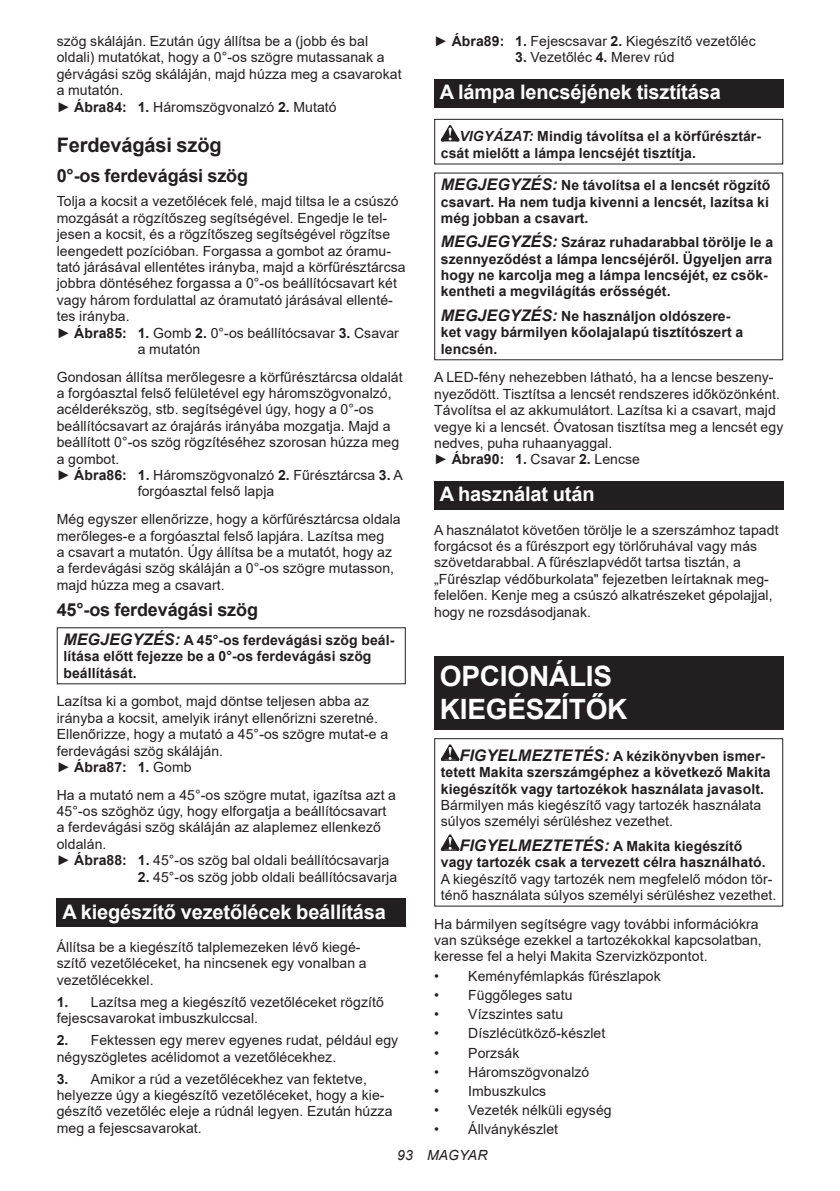
<style>
.page{position:relative;width:840px;height:1191px;background:#fff}
.page>*{position:absolute;margin:0;border:0;box-sizing:border-box;transform-origin:0 0}
.t1{font:700 28px/32.8px "Arial";letter-spacing:-.01em;color:#fff}
.t2{font:700 20px "Arial";letter-spacing:-.01em;color:#fff}
.t3{font:700 20px "Arial";letter-spacing:-.01em;color:#231f20}
.t4{font:700 18px "Arial";letter-spacing:-.01em;color:#231f20}
.t5{font:14px/16.4px "Arial";letter-spacing:.005em;color:#231f20}
.t6{font:700 14px/16.4px "Arial";letter-spacing:.005em;color:#231f20}
.t7{font:italic 14px "Arial";letter-spacing:.005em;color:#231f20}
.s1{font-weight:700}
.s2{font-style:italic;font-size:16px}
.s3{font-style:italic}
</style>
<div class="page">
<div style="left:57px;top:898px;width:348px;height:29px;background:#231f20"></div>
<div style="left:434px;top:79px;width:348px;height:29px;background:#231f20"></div>
<svg style="left:440px;top:125px;width:19px;height:16px"></svg>
<div style="left:434px;top:119px;width:348px;height:45px;border:1px solid #231f20"></div>
<div style="left:434px;top:481px;width:348px;height:29px;background:#231f20"></div>
<div style="left:434px;top:656px;width:348px;height:74px;background:#231f20"></div>
<svg style="left:440px;top:744px;width:19px;height:17px"></svg>
<svg style="left:440px;top:834px;width:19px;height:16px"></svg>
<div style="left:434px;top:738px;width:348px;height:168px;border:1px solid #231f20"></div>
<p class="t5" style="left:57px;top:33px;width:346px">szög skáláján. Ezután úgy állítsa be a (jobb és bal oldali) mutatókat, hogy a 0°-os szögre mutassanak a gérvágási szög skáláján, majd húzza meg a csavarokat a mutatón.<br>► <span class="s1">Ábra84: 1.</span> Háromszögvonalzó <span class="s1">2.</span> Mutató</p>
<h2 class="t3" style="left:57px;top:131px;width:166px">Ferdevágási szög</h2>
<p class="t4" style="left:57px;top:163px;width:193px">0°-os ferdevágási szög</p>
<p class="t5" style="left:57px;top:193px;width:343px">Tolja a kocsit a vezetőlécek felé, majd tiltsa le a csúszó</p>
<p class="t5" style="left:57px;top:210px;width:332px">mozgását a rögzítőszeg segítségével. Engedje le tel-</p>
<p class="t5" style="left:57px;top:226px;width:335px">jesen a kocsit, és a rögzítőszeg segítségével rögzítse</p>
<p class="t5" style="left:57px;top:242px;width:335px">leengedett pozícióban. Forgassa a gombot az óramu-</p>
<p class="t5" style="left:57px;top:259px;width:350px">tató járásával ellentétes irányba, majd a körfűrésztárcsa</p>
<p class="t5" style="left:57px;top:275px;width:341px">jobbra döntéséhez forgassa a 0°-os beállítócsavart két</p>
<p class="t5" style="left:57px;top:291px;width:337px">vagy három fordulattal az óramutató járásával ellenté-</p>
<p class="t5" style="left:57px;top:308px;width:74px">tes irányba.</p>
<p class="t5" style="left:57px;top:324px;width:343px">► <span class="s1">Ábra85: 1.</span> Gomb <span class="s1">2.</span> 0°-os beállítócsavar <span class="s1">3.</span> Csavar</p>
<p class="t5" style="left:138px;top:341px;width:64px">a mutatón</p>
<p class="t5" style="left:57px;top:368px;width:347px">Gondosan állítsa merőlegesre a körfűrésztárcsa oldalát</p>
<p class="t5" style="left:57px;top:385px;width:336px">a forgóasztal felső felületével egy háromszögvonalzó,</p>
<p class="t5" style="left:57px;top:401px;width:318px">acélderékszög, stb. segítségével úgy, hogy a 0°-os</p>
<p class="t5" style="left:57px;top:417px;width:335px">beállítócsavart az órajárás irányába mozgatja. Majd a</p>
<p class="t5" style="left:57px;top:434px;width:344px">beállított 0°-os szög rögzítéséhez szorosan húzza meg</p>
<p class="t5" style="left:57px;top:450px;width:64px">a gombot.</p>
<p class="t5" style="left:57px;top:467px;width:347px">► <span class="s1">Ábra86: 1.</span> Háromszögvonalzó <span class="s1">2.</span> Fűrésztárcsa <span class="s1">3.</span> A</p>
<p class="t5" style="left:138px;top:483px;width:138px">forgóasztal felső lapja</p>
<p class="t5" style="left:57px;top:511px;width:345px">Még egyszer ellenőrizze, hogy a körfűrésztárcsa oldala merőleges-e a forgóasztal felső lapjára. Lazítsa meg<br>a csavart a mutatón. Úgy állítsa be a mutatót, hogy az a ferdevágási szög skáláján a 0°-os szögre mutasson, majd húzza meg a csavart.</p>
<p class="t4" style="left:57px;top:597px;width:203px">45°-os ferdevágási szög</p>
<p class="t6" style="left:63px;top:632px;width:332px"><span class="s2">MEGJEGYZÉS:</span> A 45°-os ferdevágási szög beál&shy;lítása előtt fejezze be a 0°-os ferdevágási szög beállítását.</p>
<p class="t5" style="left:57px;top:693px;width:333px">Lazítsa ki a gombot, majd döntse teljesen abba az irányba a kocsit, amelyik irányt ellenőrizni szeretné.<br>Ellenőrizze, hogy a mutató a 45°-os szögre mutat-e a ferdevágási szög skáláján.<br>► <span class="s1">Ábra87: 1.</span> Gomb</p>
<p class="t5" style="left:57px;top:786px;width:340px">Ha a mutató nem a 45°-os szögre mutat, igazítsa azt a 45°-os szöghöz úgy, hogy elforgatja a beállítócsavart a ferdevágási szög skáláján az alaplemez ellenkező oldalán.<br>► <span class="s1">Ábra88: 1.</span> 45°-os szög bal oldali beállítócsavarja</p>
<p class="t5" style="left:138px;top:868px;width:261px"><span class="s1">2.</span> 45°-os szög jobb oldali beállítócsavarja</p>
<h2 class="t2" style="left:62px;top:897px;width:325px">A kiegészítő vezetőlécek beállítása</h2>
<p class="t5" style="left:57px;top:938px;width:311px">Állítsa be a kiegészítő talplemezeken lévő kiegé&shy;szítő vezetőléceket, ha nincsenek egy vonalban a vezetőlécekkel.</p>
<p class="t5" style="left:57px;top:993px;width:328px"><span class="s1">1.</span> Lazítsa meg a kiegészítő vezetőléceket rögzítő fejescsavarokat imbuszkulccsal.</p>
<p class="t5" style="left:57px;top:1032px;width:343px"><span class="s1">2.</span> Fektessen egy merev egyenes rudat, például egy négyszögletes acélidomot a vezetőlécekhez.</p>
<p class="t5" style="left:57px;top:1070px;width:337px"><span class="s1">3.</span> Amikor a rúd a vezetőlécekhez van fektetve, helyezze úgy a kiegészítő vezetőléceket, hogy a kie&shy;gészítő vezetőléc eleje a rúdnál legyen. Ezután húzza meg a fejescsavarokat.</p>
<p class="t5" style="left:434px;top:33px;width:323px">► <span class="s1">Ábra89: 1.</span> Fejescsavar <span class="s1">2.</span> Kiegészítő vezetőléc</p>
<p class="t5" style="left:515px;top:49px;width:161px"><span class="s1">3.</span> Vezetőléc <span class="s1">4.</span> Merev rúd</p>
<h2 class="t2" style="left:439px;top:78px;width:282px">A lámpa lencséjének tisztítása</h2>
<p class="t6" style="left:440px;top:128px;width:321px;text-indent:19px"><span class="s3">VIGYÁZAT:</span> Mindig távolítsa el a körfűrésztár&shy;csát mielőtt a lámpa lencséjét tisztítja.</p>
<p class="t6" style="left:440px;top:177px;width:331px;text-align:justify"><span class="s2">MEGJEGYZÉS:</span> Ne távolítsa el a lencsét rögzítő csavart. Ha nem tudja kivenni a lencsét, lazítsa ki még jobban a csavart.</p>
<p class="t6" style="left:440px;top:234px;width:333px"><span class="s2">MEGJEGYZÉS:</span> Száraz ruhadarabbal törölje le a szennyeződést a lámpa lencséjéről. Ügyeljen arra hogy ne karcolja meg a lámpa lencséjét, ez csök&shy;kentheti a megvilágítás erősségét.</p>
<p class="t6" style="left:440px;top:308px;width:303px"><span class="s2">MEGJEGYZÉS:</span> Ne használjon oldószere&shy;ket vagy bármilyen kőolajalapú tisztítószert a lencsén.</p>
<p class="t5" style="left:434px;top:369px;width:350px">A LED-fény nehezebben látható, ha a lencse beszen - nyeződött. Tisztítsa a lencsét rendszeres időközönként.<br>Távolítsa el az akkumulátort. Lazítsa ki a csavart, majd vegye ki a lencsét. Óvatosan tisztítsa meg a lencsét egy nedves, puha ruhaanyaggal.<br>► <span class="s1">Ábra90: 1.</span> Csavar <span class="s1">2.</span> Lencse</p>
<h2 class="t2" style="left:439px;top:480px;width:156px">A használat után</h2>
<p class="t5" style="left:434px;top:521px;width:345px">A használatot követően törölje le a szerszámhoz tapadt forgácsot és a fűrészport egy törlőruhával vagy más szövetdarabbal. A fűrészlapvédőt tartsa tisztán, a „Fűrészlap védőburkolata" fejezetben leírtaknak meg&shy;felelően. Kenje meg a csúszó alkatrészeket gépolajjal, hogy ne rozsdásodjanak.</p>
<h1 class="t1" style="left:439px;top:660px;width:189px">OPCIONÁLIS<br>KIEGÉSZÍTŐK</h1>
<p class="t6" style="left:440px;top:748px;width:331px;text-indent:19px"><span class="s2">FIGYELMEZTETÉS:</span> A kézikönyvben ismer&shy;tetett Makita szerszámgéphez a következő Makita kiegészítők vagy tartozékok használata javasolt.</p>
<p class="t5" style="left:440px;top:796px;width:322px">Bármilyen más kiegészítő vagy tartozék használata súlyos személyi sérüléshez vezethet.</p>
<p class="t6" style="left:440px;top:838px;width:326px;text-align:center"><span class="s2">FIGYELMEZTETÉS:</span> A Makita kiegészítő<br>vagy tartozék csak a tervezett célra használható.</p>
<p class="t5" style="left:440px;top:870px;width:337px">A kiegészítő vagy tartozék nem megfelelő módon tör&shy;ténő használata súlyos személyi sérüléshez vezethet.</p>
<p class="t5" style="left:434px;top:915px;width:329px">Ha bármilyen segítségre vagy további információkra van szüksége ezekkel a tartozékokkal kapcsolatban, keresse fel a helyi Makita Szervizközpontot.</p>
<p class="t5" style="left:434px;top:967px;width:228px">• Keményfémlapkás fűrészlapok</p>
<p class="t5" style="left:434px;top:986px;width:140px">• Függőleges satu</p>
<p class="t5" style="left:434px;top:1006px;width:130px">• Vízszintes satu</p>
<p class="t5" style="left:434px;top:1025px;width:173px">• Díszlécütköző-készlet</p>
<p class="t5" style="left:434px;top:1044px;width:87px">• Porzsák</p>
<p class="t5" style="left:434px;top:1063px;width:157px">• Háromszögvonalzó</p>
<p class="t5" style="left:434px;top:1082px;width:113px">• Imbuszkulcs</p>
<p class="t5" style="left:434px;top:1102px;width:179px">• Vezeték nélküli egység</p>
<p class="t5" style="left:434px;top:1121px;width:125px">• Állványkészlet</p>
<p class="t7" style="left:397px;top:1146px;width:92px">93 MAGYAR</p>
</div>
